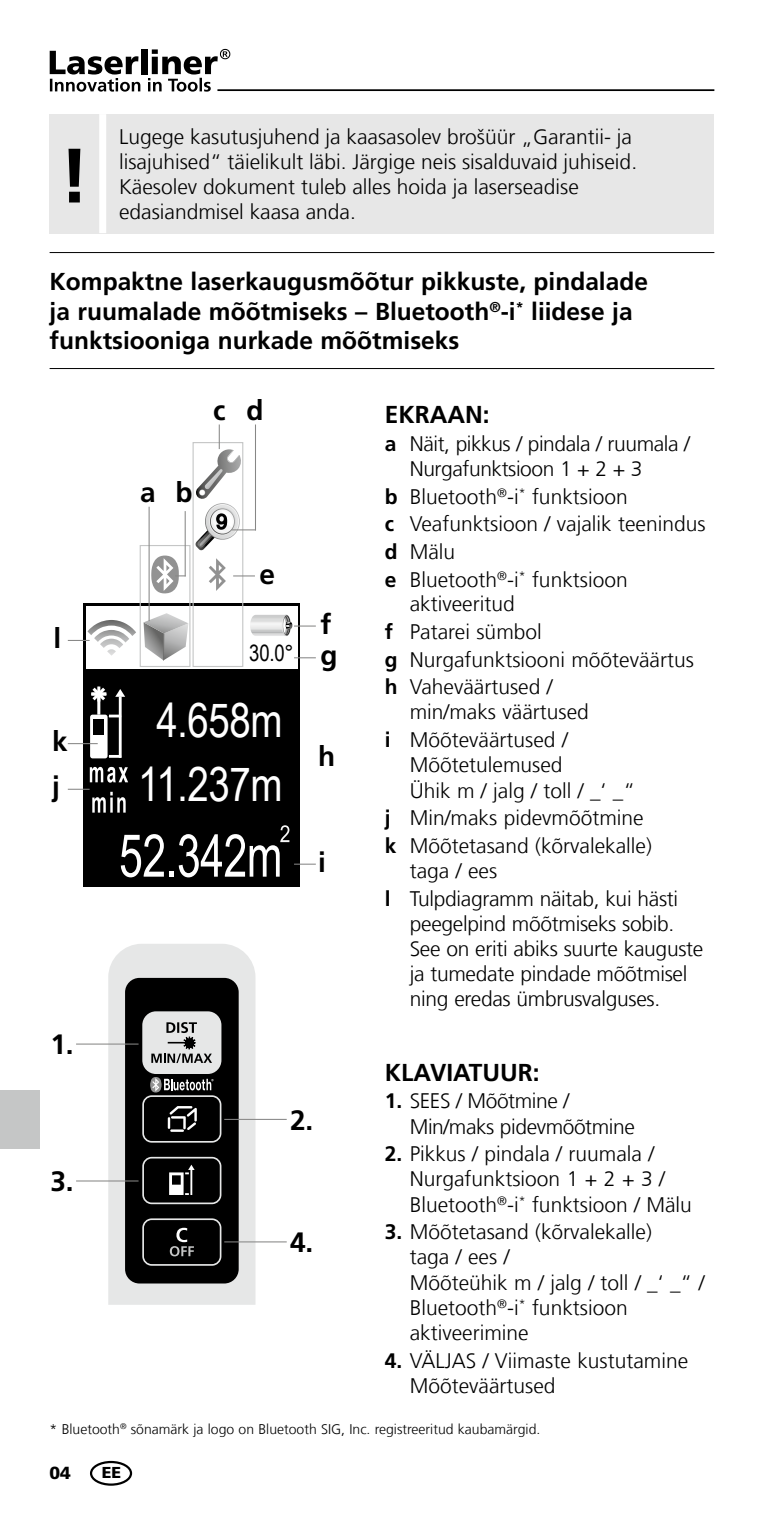
<style>
.page{position:relative;width:764px;height:1513px;background:#fff}
.page>*{position:absolute;margin:0;border:0;box-sizing:border-box;transform-origin:0 0}
.t1{font:700 77px "Frutiger LT Com";color:#000}
.t2{font:59.15px "Arial Narrow";letter-spacing:-.01em;color:#fff;scale:.88 1}
.t3{font:46.9px/64.4px "Arial Narrow";letter-spacing:-.01em;color:#fff;text-align:center}
.t4{font:700 28px "Frutiger LT Com";color:#000}
.t5{font:700 24.5px/29.4px "Frutiger LT Com";color:#000}
.t6{font:22.75px "Arial Narrow";color:#000}
.t7{font:300 21px/25.2px "Frutiger LT Com";color:#000}
.t8{font:300 21px/25.2px "Frutiger LT Com";letter-spacing:-.02em;color:#000}
.t9{font:900 17.5px "Frutiger LT Com";color:#000}
.t10{font:900 15.75px "Frutiger LT Com";color:#000}
.t11{font:300 14px "Frutiger LT Com";color:#000}
.s1{font-weight:700}
</style>
<div class="page">
<hr style="left:217px;top:89px;width:497px;height:2px;background:#000">
<svg style="left:50px;top:49px;width:180px;height:43px"></svg>
<hr style="left:50px;top:252px;width:664px;height:1px;background:#000">
<hr style="left:50px;top:368px;width:664px;height:1px;background:#000">
<div style="left:83px;top:603px;width:217px;height:284px;background:#000"></div>
<div style="left:86px;top:607px;width:211px;height:62px;background:#fff"></div>
<svg style="left:90px;top:767px;width:38px;height:16px"></svg>
<hr style="left:119px;top:697px;width:3px;height:61px;background:#fff">
<svg style="left:109px;top:755px;width:10px;height:3px"></svg>
<svg style="left:109px;top:715px;width:10px;height:2px"></svg>
<hr style="left:97px;top:694px;width:3px;height:21px;background:#fff">
<svg style="left:91px;top:686px;width:16px;height:18px"></svg>
<svg style="left:115px;top:689px;width:10px;height:8px"></svg>
<div style="left:90px;top:715px;width:18px;height:43px;background:#fff;border-radius:3px"></div>
<div style="left:93px;top:719px;width:11px;height:16px;background:#000"></div>
<svg style="left:280px;top:825px;width:9px;height:17px"></svg>
<div style="left:140px;top:545px;width:50px;height:122px;border:1px solid #c5c6c6"></div>
<div style="left:193px;top:442px;width:50px;height:225px;border:1px solid #c5c6c6"></div>
<svg style="left:250px;top:615px;width:42px;height:21px"></svg>
<svg style="left:144px;top:613px;width:44px;height:47px"></svg>
<svg style="left:209px;top:558px;width:17px;height:33px"></svg>
<hr style="left:185px;top:511px;width:1px;height:65px;background:#878786">
<hr style="left:68px;top:743px;width:30px;height:1px;background:#878786">
<svg style="left:68px;top:789px;width:58px;height:24px"></svg>
<svg style="left:68px;top:620px;width:68px;height:36px"></svg>
<svg style="left:294px;top:864px;width:22px;height:1px"></svg>
<svg style="left:294px;top:657px;width:22px;height:1px"></svg>
<hr style="left:294px;top:625px;width:22px;height:2px;background:#878786">
<svg style="left:195px;top:425px;width:61px;height:126px"></svg>
<hr style="left:149px;top:507px;width:1px;height:114px;background:#878786">
<svg style="left:151px;top:556px;width:35px;height:38px"></svg>
<div style="left:108px;top:944px;width:147px;height:361px;background:#e6e7e7"></div>
<div style="left:125px;top:978px;width:114px;height:305px;background:#000;border-radius:14px"></div>
<svg style="left:142px;top:1218px;width:79px;height:48px"></svg>
<svg style="left:142px;top:1157px;width:79px;height:47px"></svg>
<div style="left:142px;top:1011px;width:79px;height:63px;background:#e6e7e7;border-radius:14px"></div>
<svg style="left:151px;top:1022px;width:61px;height:41px"></svg>
<svg style="left:142px;top:1078px;width:79px;height:65px"></svg>
<hr style="left:76px;top:1043px;width:63px;height:2px;background:#878786">
<hr style="left:76px;top:1180px;width:63px;height:2px;background:#878786">
<hr style="left:224px;top:1119px;width:63px;height:1px;background:#878786">
<hr style="left:224px;top:1241px;width:63px;height:2px;background:#878786">
<hr style="left:233px;top:575px;width:22px;height:2px;background:#878786">
<div style="left:50px;top:114px;width:664px;height:119px;background:#e7e7e7"></div>
<div style="left:99px;top:114px;width:7px;height:119px;background:#fff"></div>
<div style="left:0;top:1090px;width:40px;height:59px;background:#c5c6c6"></div>
<div style="left:90px;top:1461px;width:42px;height:25px;border:2px solid #000;border-radius:50%"></div>
<h1 class="t1" style="left:59px;top:131px;width:31px">!</h1>
<p class="t7" style="left:119px;top:124px;width:520px">Lugege kasutusjuhend ja kaasasolev brošüür „Garantii- ja lisajuhised“ täielikult läbi. Järgige neis sisalduvaid juhiseid.<br>Käesolev dokument tuleb alles hoida ja laserseadise edasiandmisel kaasa anda.</p>
<p class="t5" style="left:50px;top:267px;width:600px">Kompaktne laserkaugusmõõtur pikkuste, pindalade ja ruumalade mõõtmiseks – Bluetooth<sup>®</sup>-i<sup>*</sup> liidese ja funktsiooniga nurkade mõõtmiseks</p>
<h3 class="t4" style="left:54px;top:621px;width:9px">l</h3>
<h3 class="t4" style="left:52px;top:725px;width:17px">k</h3>
<h3 class="t4" style="left:52px;top:770px;width:9px">j</h3>
<h3 class="t4" style="left:51px;top:1028px;width:25px">1.</h3>
<h3 class="t4" style="left:213px;top:394px;width:52px">c d</h3>
<h3 class="t4" style="left:140px;top:476px;width:17px">a</h3>
<h3 class="t4" style="left:175px;top:476px;width:19px">b</h3>
<h3 class="t4" style="left:259px;top:557px;width:17px">e</h3>
<p class="t6" style="left:249px;top:636px;width:46px">30.0°</p>
<h3 class="t3" style="left:138px;top:686px;width:146px">4.658m<br>11.237m</h3>
<h2 class="t2" style="left:119px;top:812px;width:187px">52.342m</h2>
<h3 class="t4" style="left:320px;top:607px;width:12px">f</h3>
<h3 class="t4" style="left:320px;top:639px;width:19px">g</h3>
<h3 class="t4" style="left:318px;top:740px;width:19px">h</h3>
<h3 class="t4" style="left:318px;top:846px;width:9px">i</h3>
<p class="t5" style="left:385px;top:400px;width:106px">EKRAAN:</p>
<p class="t8" style="left:410px;top:431px;width:282px;text-indent:-25px"><span class="s1">a</span> Näit, pikkus / pindala / ruumala /<br>Nurgafunktsioon 1 + 2 + 3</p>
<p class="t7" style="left:385px;top:483px;width:322px;line-height:27.7px"><span class="s1">b</span> Bluetooth<sup>®</sup>-i<sup>*</sup> funktsioon<br><span class="s1">c</span> Veafunktsioon / vajalik teenindus <span class="s1">d</span> Mälu<br><span class="s1">e</span> Bluetooth<sup>®</sup>-i<sup>*</sup> funktsioon</p>
<p class="t7" style="left:385px;top:590px;width:310px;line-height:27.7px;text-indent:25px">aktiveeritud<br><span class="s1">f</span> Patarei sümbol<br><span class="s1">g</span> Nurgafunktsiooni mõõteväärtus <span class="s1">h</span> Vaheväärtused /</p>
<p class="t7" style="left:385px;top:699px;width:205px;line-height:27.7px;text-indent:25px">min/maks väärtused <span class="s1">i</span> Mõõteväärtused /</p>
<p class="t7" style="left:410px;top:753px;width:227px">Mõõtetulemused<br>Ühik m / jalg / toll / _‘ _“</p>
<p class="t7" style="left:385px;top:804px;width:268px;line-height:27.7px"><span class="s1">j</span> Min/maks pidevmõõtmine <span class="s1">k</span> Mõõtetasand (kõrvalekalle)</p>
<p class="t7" style="left:385px;top:857px;width:295px;line-height:27.7px;text-indent:25px">taga / ees<br><span class="s1">l</span> Tulpdiagramm näitab, kui hästi</p>
<p class="t7" style="left:410px;top:911px;width:295px">peegelpind mõõtmiseks sobib.<br>See on eriti abiks suurte kauguste ja tumedate pindade mõõtmisel ning eredas ümbrusvalguses.</p>
<p class="t5" style="left:385px;top:1058px;width:156px">KLAVIATUUR:</p>
<p class="t8" style="left:410px;top:1089px;width:227px;text-indent:-25px"><span class="s1">1.</span> SEES / Mõõtmine /<br>Min/maks pidevmõõtmine</p>
<p class="t7" style="left:410px;top:1142px;width:284px;text-indent:-25px"><span class="s1">2.</span> Pikkus / pindala / ruumala /<br>Nurgafunktsioon 1 + 2 + 3 /<br>Bluetooth<sup>®</sup>-i<sup>*</sup> funktsioon / Mälu</p>
<p class="t7" style="left:410px;top:1220px;width:296px;text-indent:-25px"><span class="s1">3.</span> Mõõtetasand (kõrvalekalle)<br>taga / ees /<br>Mõõteühik m / jalg / toll / _‘ _“ /<br>Bluetooth<sup>®</sup>-i<sup>*</sup> funktsioon aktiveerimine</p>
<p class="t7" style="left:410px;top:1348px;width:280px;text-indent:-25px"><span class="s1">4.</span> VÄLJAS / Viimaste kustutamine<br>Mõõteväärtused</p>
<p class="t11" style="left:50px;top:1421px;width:492px">* Bluetooth<sup>®</sup> sõnamärk ja logo on Bluetooth SIG, Inc. registreeritud kaubamärgid.</p>
<p class="t10" style="left:102px;top:1463px;width:21px">EE</p>
<h3 class="t4" style="left:290px;top:1104px;width:25px">2.</h3>
<h3 class="t4" style="left:51px;top:1165px;width:25px">3.</h3>
<h3 class="t4" style="left:290px;top:1226px;width:25px">4.</h3>
<p class="t9" style="left:50px;top:1462px;width:23px">04</p>
</div>
